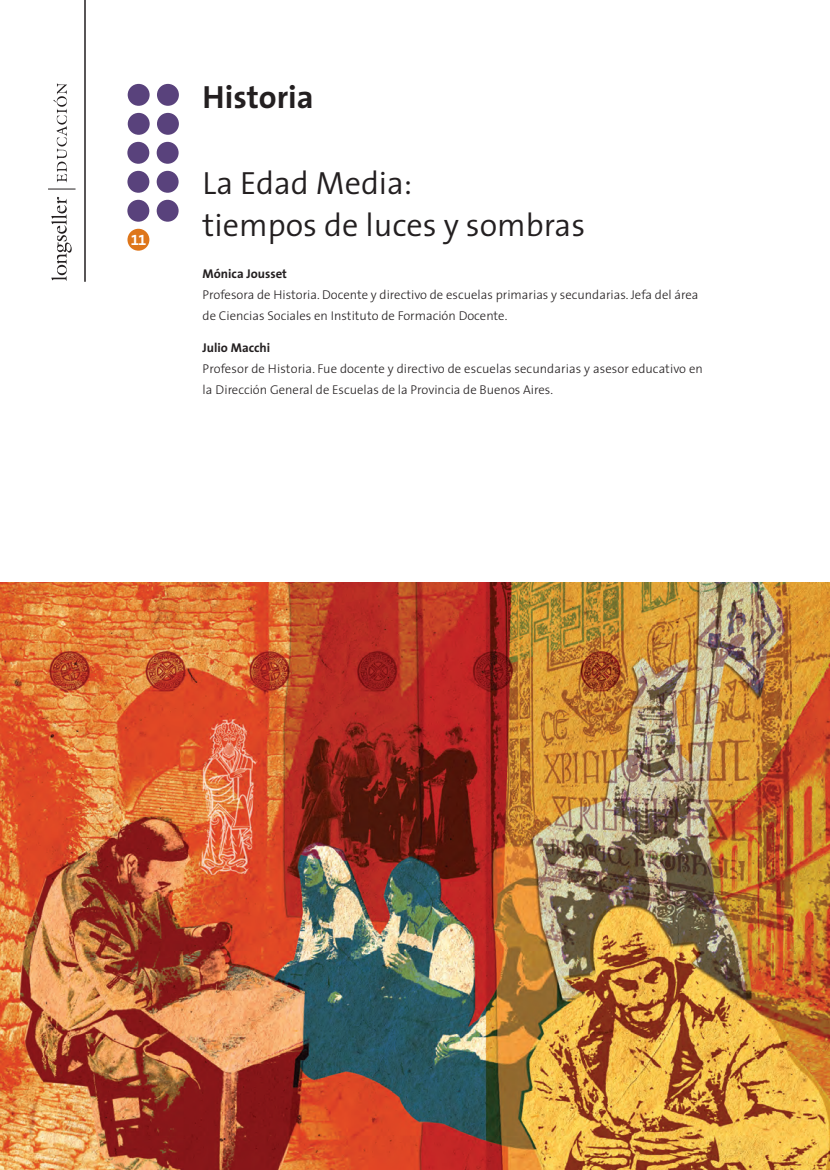
<style>
.page{position:relative;width:830px;height:1170px;background:#fff}
.page>*{position:absolute;margin:0;border:0;box-sizing:border-box;transform-origin:0 0}
.t1{font:300 32.25px/42px "The Sans";color:#231f20}
.t2{font:700 32.25px "The Sans";color:#231f20}
.t3{font:15px "The Sans Bold Expert";color:#fff}
.t4{font:300 12.75px/21px "The Sans";color:#231f20}
.t5{font:700 12.75px "The Sans";color:#231f20}
</style>
<div class="page">
<img style="left:0;top:583px;width:829px;height:586px">
<div style="left:157px;top:84px;width:22px;height:22px;background:#59427c;border-radius:50%"></div>
<div style="left:128px;top:84px;width:21px;height:22px;background:#59427c;border-radius:50%"></div>
<div style="left:128px;top:113px;width:22px;height:22px;background:#59427c;border-radius:50%"></div>
<div style="left:157px;top:113px;width:22px;height:22px;background:#59427c;border-radius:50%"></div>
<div style="left:127px;top:229px;width:22px;height:22px;background:#de761b;border-radius:50%"></div>
<hr style="left:84px;top:0;width:2px;height:282px;background:#231f20">
<div style="left:157px;top:142px;width:21px;height:22px;background:#59427c;border-radius:50%"></div>
<div style="left:127px;top:142px;width:22px;height:22px;background:#59427c;border-radius:50%"></div>
<div style="left:127px;top:171px;width:22px;height:22px;background:#59427c;border-radius:50%"></div>
<div style="left:157px;top:171px;width:21px;height:22px;background:#59427c;border-radius:50%"></div>
<div style="left:157px;top:200px;width:21px;height:22px;background:#59427c;border-radius:50%"></div>
<div style="left:127px;top:200px;width:22px;height:22px;background:#59427c;border-radius:50%"></div>
<svg style="left:51px;top:197px;width:21px;height:84px"></svg>
<svg style="left:48px;top:189px;width:27px;height:1px"></svg>
<svg style="left:53px;top:83px;width:14px;height:99px"></svg>
<p class="t3" style="left:131px;top:234px;width:17px">11</p>
<h1 class="t2" style="left:202px;top:84px;width:112px">Historia</h1>
<h1 class="t1" style="left:202px;top:166px;width:384px">La Edad Media:<br>tiempos de luces y sombras</h1>
<p class="t5" style="left:202px;top:269px;width:86px">Mónica Jousset</p>
<p class="t4" style="left:202px;top:286px;width:497px">Profesora de Historia. Docente y directivo de escuelas primarias y secundarias. Jefa del área de Ciencias Sociales en Instituto de Formación Docente.</p>
<p class="t5" style="left:202px;top:342px;width:69px">Julio Macchi</p>
<p class="t4" style="left:202px;top:359px;width:501px">Profesor de Historia. Fue docente y directivo de escuelas secundarias y asesor educativo en la Dirección General de Escuelas de la Provincia de Buenos Aires.</p>
</div>
